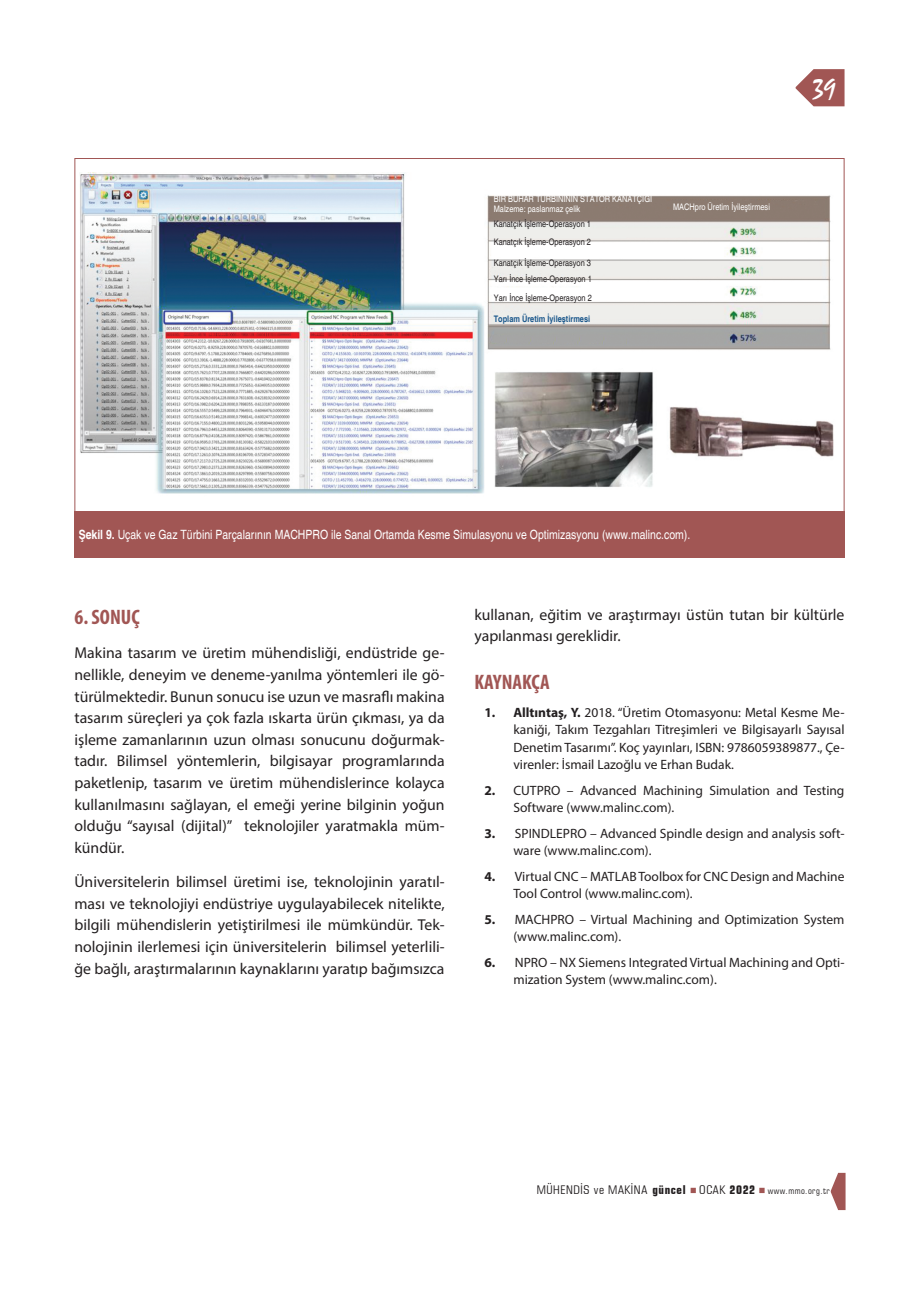
<style>
.page{position:relative;width:919px;height:1289px;background:#fff}
.page>*{position:absolute;margin:0;border:0;box-sizing:border-box;transform-origin:0 0}
.t1{font:27px "TR Mystical Plain";color:#fff}
.t2{font:700 condensed 21px "Myriad Pro";color:#a15654}
.t3{font:15.75px/21.6px "Myriad Pro";color:#231f20;text-align:justify}
.t4{font:13.5px/17.2px "Myriad Pro";color:#231f20}
.t5{font:condensed 12.75px "Helvetica";color:#fff}
.t6{font:condensed 12px "Square 721 BT";letter-spacing:.05em;color:#231f20}
.t7{font:condensed 9px/18.1px "Helvetica";color:#231f20}
.t8{font:condensed 9px/10.8px "Helvetica";color:#fff}
.t9{font:700 condensed 9px "Helvetica";color:#1c588c}
.t10{font:condensed 9px "Square 721 BT";letter-spacing:.05em;color:#231f20}
.s1{font-weight:700}
</style>
<div class="page">
<svg style="left:795px;top:69px;width:49px;height:37px"></svg>
<svg style="left:830px;top:1172px;width:15px;height:37px"></svg>
<img style="left:80px;top:173px;width:754px;height:321px">
<div style="left:74px;top:511px;width:770px;height:46px;background:#a15654"></div>
<p class="t8" style="left:493px;top:193px;width:160px">BİR BUHAR TÜRBİNİNİN STATÖR KANATÇIĞI<br>Malzeme: paslanmaz çelik</p>
<p class="t8" style="left:673px;top:201px;width:98px">MACHpro Üretim İyileştirmesi</p>
<p class="t7" style="left:493px;top:215px;width:99px">Kanatçık İşleme-Operasyon 1<br>Kanatçık İşleme-Operasyon 2</p>
<p class="t7" style="left:493px;top:255px;width:100px;line-height:15.5px">Kanatçık İşleme-Operasyon 3<br>Yarı İnce İşleme-Operasyon 1</p>
<p class="t7" style="left:493px;top:288px;width:100px">Yarı İnce İşleme-Operasyon 2</p>
<p class="t9" style="left:493px;top:313px;width:98px">Toplam Üretim İyileştirmesi</p>
<h1 class="t1" style="left:812px;top:73px;width:25px">39</h1>
<p class="t5" style="left:79px;top:527px;width:613px"><span class="s1">Şekil 9.</span> Uçak ve Gaz Türbini Parçalarının MACHPRO ile Sanal Ortamda Kesme Simulasyonu ve Optimizasyonu (www.malinc.com).</p>
<h2 class="t2" style="left:74px;top:604px;width:67px">6. SONUÇ</h2>
<p class="t3" style="left:74px;top:642px;width:371px">Makina tasarım ve üretim mühendisliği, endüstride ge&shy;nellikle, deneyim ve deneme-yanılma yöntemleri ile gö&shy;türülmektedir. Bunun sonucu ise uzun ve masraflı makina tasarım süreçleri ya çok fazla ıskarta ürün çıkması, ya da işleme zamanlarının uzun olması sonucunu doğurmak&shy;tadır. Bilimsel yöntemlerin, bilgisayar programlarında paketlenip, tasarım ve üretim mühendislerince kolayca kullanılmasını sağlayan, el emeği yerine bilginin yoğun olduğu “sayısal (dijital)” teknolojiler yaratmakla müm&shy;kündür.</p>
<p class="t3" style="left:74px;top:870px;width:371px">Üniversitelerin bilimsel üretimi ise, teknolojinin yaratıl&shy;ması ve teknolojiyi endüstriye uygulayabilecek nitelikte, bilgili mühendislerin yetiştirilmesi ile mümkündür. Tek&shy;nolojinin ilerlemesi için üniversitelerin bilimsel yeterlili&shy;ğe bağlı, araştırmalarının kaynaklarını yaratıp bağımsızca</p>
<p class="t3" style="left:474px;top:604px;width:371px;line-height:20.5px">kullanan, eğitim ve araştırmayı üstün tutan bir kültürle yapılanması gereklidir.</p>
<h2 class="t2" style="left:474px;top:669px;width:77px">KAYNAKÇA</h2>
<p class="t4" style="left:513px;top:703px;width:332px;text-align:justify;text-indent:-29px"><span class="s1">1. Alltıntaş, Y.</span> 2018. “Üretim Otomasyonu: Metal Kesme Me&shy;kaniği, Takım Tezgahları Titreşimleri ve Bilgisayarlı Sayısal Denetim Tasarımı”. Koç yayınları, ISBN: 9786059389877., Çe&shy;virenler: İsmail Lazoğlu ve Erhan Budak.</p>
<p class="t4" style="left:513px;top:781px;width:332px;text-indent:-29px"><span class="s1">2.</span> CUTPRO – Advanced Machining Simulation and Testing<br>Software (www.malinc.com).</p>
<p class="t4" style="left:513px;top:824px;width:332px;text-indent:-29px"><span class="s1">3.</span> SPINDLEPRO – Advanced Spindle design and analysis soft&shy;ware (www.malinc.com).</p>
<p class="t4" style="left:513px;top:867px;width:332px;text-indent:-29px"><span class="s1">4.</span> Virtual CNC – MATLAB Toolbox for CNC Design and Machine<br>Tool Control (www.malinc.com).</p>
<p class="t4" style="left:513px;top:910px;width:332px;text-indent:-29px"><span class="s1">5.</span> MACHPRO – Virtual Machining and Optimization System (www.malinc.com).</p>
<p class="t4" style="left:513px;top:953px;width:332px;text-indent:-29px"><span class="s1">6.</span> NPRO – NX Siemens Integrated Virtual Machining and Opti&shy;mization System (www.malinc.com).</p>
<p class="t6" style="left:536px;top:1182px;width:220px">MÜHENDİS ve MAKİNA <span class="s1">güncel</span> OCAK <span class="s1">2022</span></p>
<p class="t10" style="left:767px;top:1185px;width:63px">www.mmo.org.tr</p>
</div>
